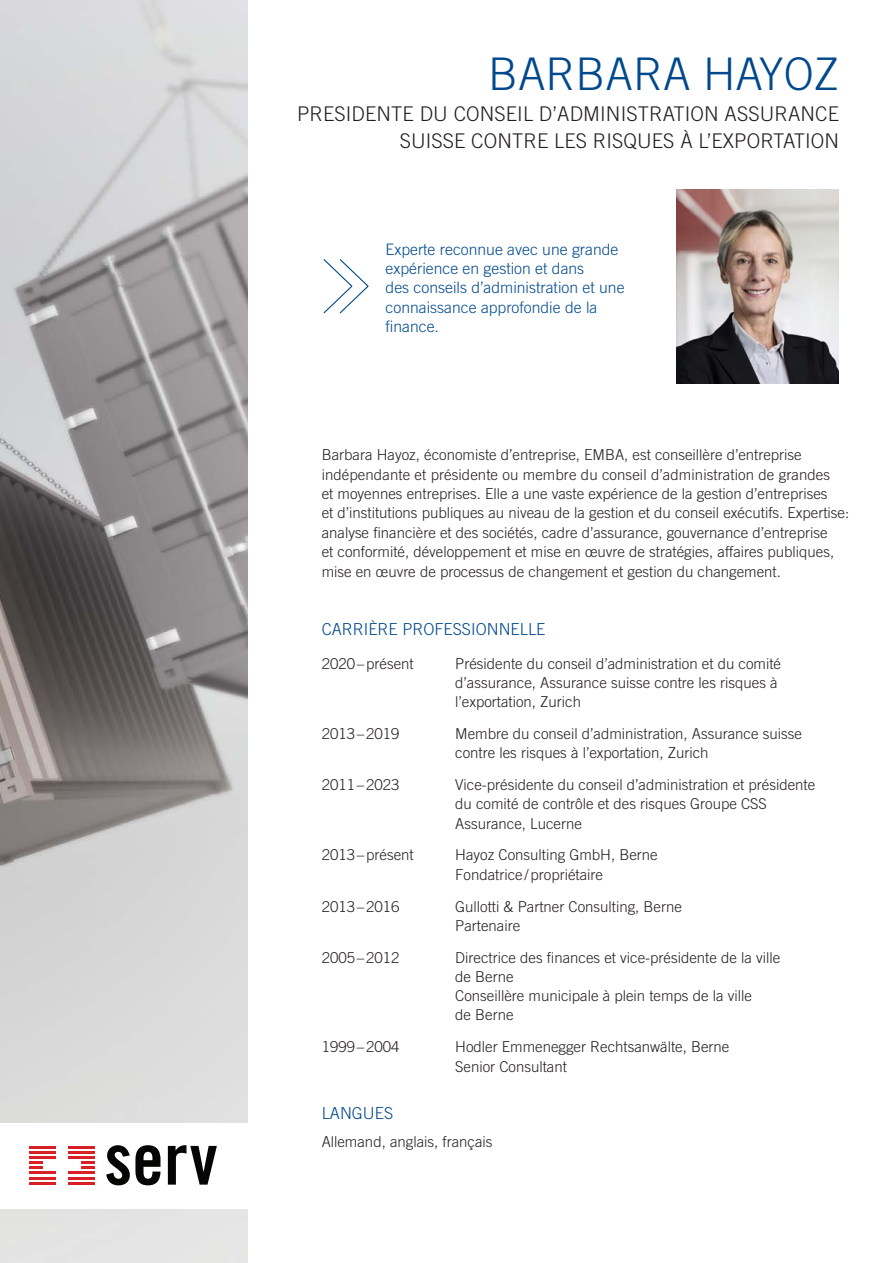
<style>
.page{position:relative;width:893px;height:1263px;background:#fff}
.page>*{position:absolute;margin:0;border:0;box-sizing:border-box;transform-origin:0 0}
.t1{font:300 45px "Trade Gothic LT Std";color:#00498d}
.t2{font:300 20.25px/26.2px "Trade Gothic LT Std";letter-spacing:.005em;color:#231f20;text-align:right}
.t3{font:300 16.5px "Trade Gothic LT Std";color:#00498d}
.t4{font:300 15.75px/19.2px "Trade Gothic LT Std";color:#00498d}
.t5{font:300 15px/19.2px "Trade Gothic LT Std";color:#231f20}
</style>
<div class="page">
<img style="left:0;top:0;width:248px;height:1263px">
<div style="left:0;top:1123px;width:254px;height:86px;background:#fff"></div>
<svg style="left:323px;top:259px;width:46px;height:55px"></svg>
<svg style="left:30px;top:1161px;width:13px;height:8px"></svg>
<svg style="left:82px;top:1161px;width:13px;height:8px"></svg>
<hr style="left:30px;top:1182px;width:26px;height:3px;background:#d92026">
<hr style="left:69px;top:1182px;width:26px;height:3px;background:#d92026">
<hr style="left:30px;top:1176px;width:26px;height:3px;background:#d92026">
<hr style="left:69px;top:1176px;width:26px;height:3px;background:#d92026">
<hr style="left:30px;top:1171px;width:26px;height:3px;background:#d92026">
<hr style="left:69px;top:1171px;width:26px;height:3px;background:#d92026">
<hr style="left:30px;top:1156px;width:26px;height:3px;background:#d92026">
<hr style="left:69px;top:1156px;width:26px;height:3px;background:#d92026">
<hr style="left:30px;top:1151px;width:26px;height:3px;background:#d92026">
<hr style="left:69px;top:1151px;width:26px;height:3px;background:#d92026">
<hr style="left:30px;top:1146px;width:26px;height:3px;background:#d92026">
<hr style="left:69px;top:1146px;width:26px;height:3px;background:#d92026">
<svg style="left:106px;top:1145px;width:54px;height:40px"></svg>
<svg style="left:168px;top:1145px;width:49px;height:39px"></svg>
<img style="left:676px;top:189px;width:163px;height:194px">
<h1 class="t1" style="left:488px;top:47px;width:352px">BARBARA HAYOZ</h1>
<h2 class="t2" style="left:297px;top:101px;width:543px">PRESIDENTE DU CONSEIL D’ADMINISTRATION ASSURANCE<br>SUISSE CONTRE LES RISQUES À L’EXPORTATION</h2>
<p class="t4" style="left:386px;top:240px;width:240px">Experte reconnue avec une grande expérience en gestion et dans<br>des conseils d’administration et une connaissance approfondie de la finance.</p>
<p class="t5" style="left:322px;top:445px;width:529px">Barbara Hayoz, économiste d’entreprise, EMBA, est conseillère d’entreprise indépendante et présidente ou membre du conseil d’administration de grandes<br>et moyennes entreprises. Elle a une vaste expérience de la gestion d’entreprises<br>et d’institutions publiques au niveau de la gestion et du conseil exécutifs. Expertise: analyse financière et des sociétés, cadre d’assurance, gouvernance d’entreprise<br>et conformité, développement et mise en œuvre de stratégies, affaires publiques, mise en œuvre de processus de changement et gestion du changement.</p>
<p class="t3" style="left:322px;top:619px;width:225px">CARRIÈRE PROFESSIONNELLE</p>
<p class="t5" style="left:322px;top:653px;width:94px">2020–présent</p>
<p class="t5" style="left:455px;top:653px;width:327px">Présidente du conseil d’administration et du comité d’assurance, Assurance suisse contre les risques à l’exportation, Zurich</p>
<p class="t5" style="left:322px;top:724px;width:79px">2013–2019</p>
<p class="t5" style="left:455px;top:724px;width:348px">Membre du conseil d’administration, Assurance suisse contre les risques à l’exportation, Zurich</p>
<p class="t5" style="left:322px;top:775px;width:79px">2011–2023</p>
<p class="t5" style="left:455px;top:775px;width:362px">Vice-présidente du conseil d’administration et présidente du comité de contrôle et des risques Groupe CSS<br>Assurance, Lucerne</p>
<p class="t5" style="left:322px;top:845px;width:94px">2013–présent</p>
<p class="t5" style="left:455px;top:845px;width:204px">Hayoz Consulting GmbH, Berne<br>Fondatrice/propriétaire</p>
<p class="t5" style="left:322px;top:896px;width:79px">2013–2016</p>
<p class="t5" style="left:455px;top:896px;width:228px">Gullotti &amp; Partner Consulting, Berne<br>Partenaire</p>
<p class="t5" style="left:322px;top:948px;width:79px">2005–2012</p>
<p class="t5" style="left:455px;top:948px;width:327px">Directrice des finances et vice-présidente de la ville de Berne<br>Conseillère municipale à plein temps de la ville<br>de Berne</p>
<p class="t5" style="left:322px;top:1037px;width:79px">1999–2004</p>
<p class="t5" style="left:455px;top:1037px;width:276px">Hodler Emmenegger Rechtsanwälte, Berne<br>Senior Consultant</p>
<p class="t3" style="left:322px;top:1103px;width:73px">LANGUES</p>
<p class="t5" style="left:322px;top:1131px;width:172px">Allemand, anglais, français</p>
</div>
